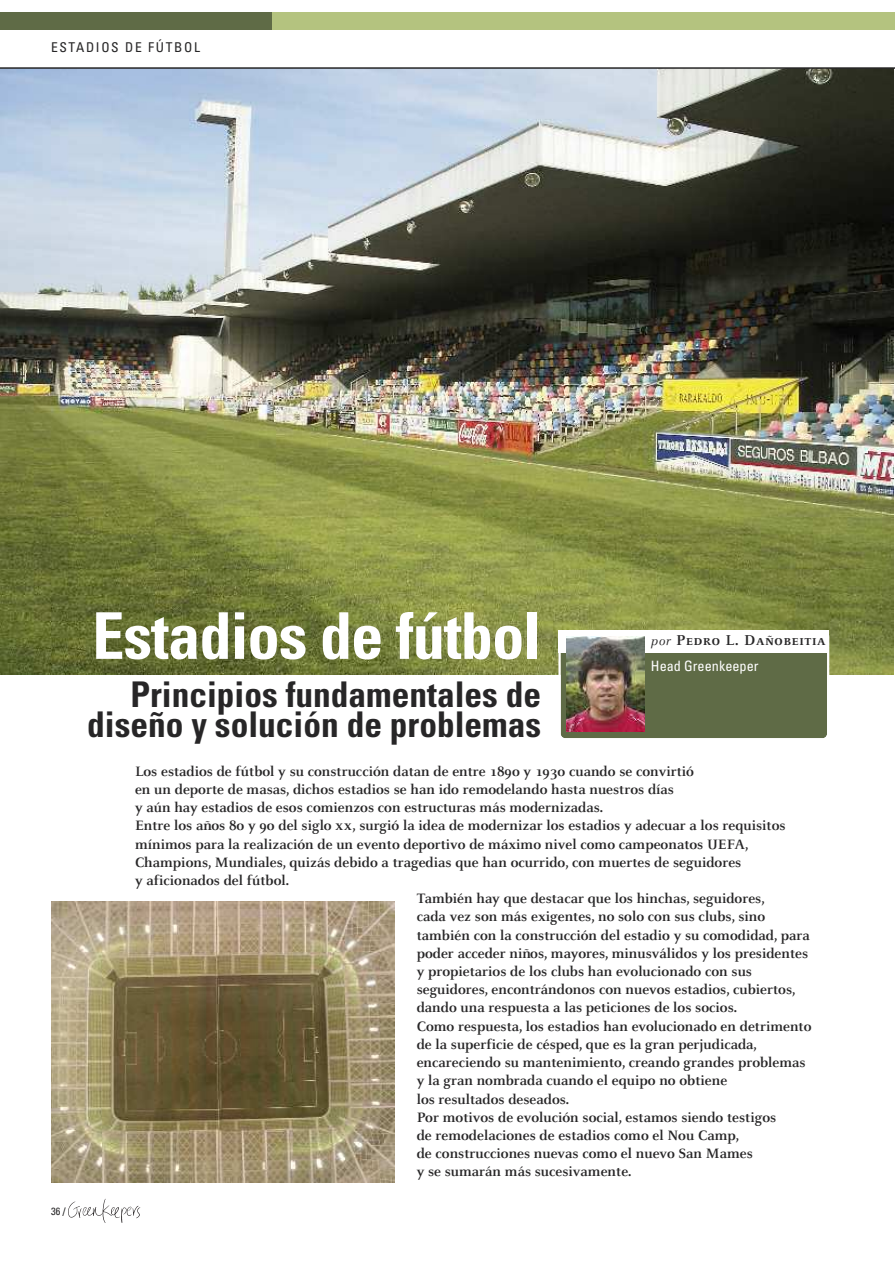
<style>
.page{position:relative;width:895px;height:1263px;background:#fff}
.page>*{position:absolute;margin:0;border:0;box-sizing:border-box;transform-origin:0 0}
.t1{font:700 condensed 64.5px "Univers";letter-spacing:-.015em;color:#fff}
.t2{font:700 condensed 35.4px/30px "Univers";color:#272627;text-align:right}
.t3{font:700 15.75px "Celeste Caps";letter-spacing:.05em;color:#272627}
.t4{font:700 15px "Celeste";color:#272627}
.t5{font:condensed 14.25px "Univers";color:#fff}
.t6{font:condensed 13.5px "Univers";letter-spacing:.125em;color:#272627}
.t7{font:condensed 10.5px "Univers";color:#272627}
.s1{font-family:"Celeste";font-weight:400;font-style:italic;font-size:13.5px}
.s2{color:#000}
.s3{font-family:"Celeste Caps"}
</style>
<div class="page">
<img style="left:0;top:69px;width:893px;height:605px">
<svg style="left:893px;top:13px;width:2px;height:17px"></svg>
<div style="left:0;top:13px;width:893px;height:17px;background:#b4c37f"></div>
<div style="left:0;top:13px;width:272px;height:17px;background:#5f6b46"></div>
<hr style="left:0;top:67px;width:893px;height:2px;background:#272627">
<svg style="left:68px;top:1199px;width:72px;height:24px"></svg>
<div style="left:558px;top:652px;width:271px;height:86px;background:#5f6b46"></div>
<div style="left:558px;top:630px;width:271px;height:22px;background:#fff"></div>
<img style="left:566px;top:637px;width:79px;height:94px">
<img style="left:51px;top:901px;width:343px;height:281px">
<p class="t6" style="left:51px;top:43px;width:151px">ESTADIOS DE FÚTBOL</p>
<p class="t1" style="left:92px;top:612px;width:451px">Estadios de fútbol</p>
<p class="t2" style="left:87px;top:682px;width:456px">Principios fundamentales de diseño y solución de problemas</p>
<p class="t3" style="left:651px;top:630px;width:176px"><span class="s1">por</span> Pedro L. Dañobeitia</p>
<p class="t5" style="left:651px;top:661px;width:109px">Head Greenkeeper</p>
<p class="t7" style="left:51px;top:1207px;width:16px">36 <span class="s2">/</span></p>
<p class="t4" style="left:135px;top:762px;width:560px">Los estadios de fútbol y su construcción datan de entre 189o y 193o cuando se convirtió</p>
<p class="t4" style="left:135px;top:780px;width:540px">en un deporte de masas, dichos estadios se han ido remodelando hasta nuestros días</p>
<p class="t4" style="left:135px;top:798px;width:470px">y aún hay estadios de esos comienzos con estructuras más modernizadas.</p>
<p class="t4" style="left:135px;top:816px;width:652px">Entre los años 8o y 9o del siglo <span class="s3">xx</span>, surgió la idea de modernizar los estadios y adecuar a los requisitos</p>
<p class="t4" style="left:135px;top:834px;width:615px">mínimos para la realización de un evento deportivo de máximo nivel como campeonatos UEFA,</p>
<p class="t4" style="left:135px;top:853px;width:608px">Champions, Mundiales, quizás debido a tragedias que han ocurrido, con muertes de seguidores</p>
<p class="t4" style="left:135px;top:871px;width:156px">y aficionados del fútbol.</p>
<p class="t4" style="left:417px;top:889px;width:349px">También hay que destacar que los hinchas, seguidores,</p>
<p class="t4" style="left:417px;top:907px;width:350px">cada vez son más exigentes, no solo con sus clubs, sino</p>
<p class="t4" style="left:417px;top:926px;width:395px">también con la construcción del estadio y su comodidad, para</p>
<p class="t4" style="left:417px;top:944px;width:393px">poder acceder niños, mayores, minusválidos y los presidentes</p>
<p class="t4" style="left:417px;top:962px;width:337px">y propietarios de los clubs han evolucionado con sus</p>
<p class="t4" style="left:417px;top:980px;width:380px">seguidores, encontrándonos con nuevos estadios, cubiertos,</p>
<p class="t4" style="left:417px;top:998px;width:322px">dando una respuesta a las peticiones de los socios.</p>
<p class="t4" style="left:417px;top:1017px;width:396px">Como respuesta, los estadios han evolucionado en detrimento</p>
<p class="t4" style="left:417px;top:1035px;width:342px">de la superficie de césped, que es la gran perjudicada,</p>
<p class="t4" style="left:417px;top:1053px;width:390px">encareciendo su mantenimiento, creando grandes problemas</p>
<p class="t4" style="left:417px;top:1071px;width:312px">y la gran nombrada cuando el equipo no obtiene</p>
<p class="t4" style="left:417px;top:1089px;width:154px">los resultados deseados.</p>
<p class="t4" style="left:417px;top:1108px;width:361px">Por motivos de evolución social, estamos siendo testigos</p>
<p class="t4" style="left:417px;top:1126px;width:324px">de remodelaciones de estadios como el Nou Camp,</p>
<p class="t4" style="left:417px;top:1144px;width:338px">de construcciones nuevas como el nuevo San Mames</p>
<p class="t4" style="left:417px;top:1162px;width:216px">y se sumarán más sucesivamente.</p>
</div>
